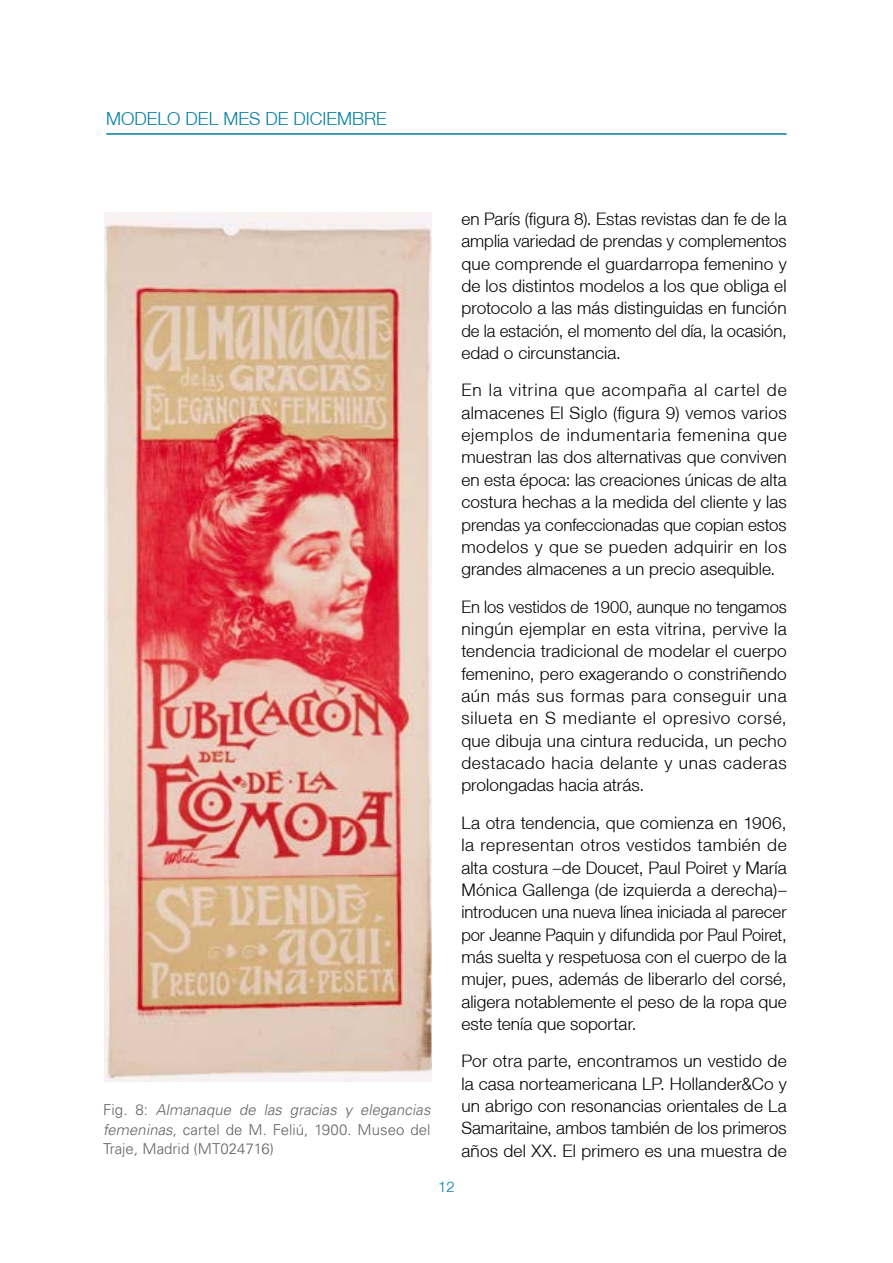
<style>
.page{position:relative;width:893px;height:1263px;background:#fff}
.page>*{position:absolute;margin:0;border:0;box-sizing:border-box;transform-origin:0 0}
.t1{font:300 18px "Helvetica Neue LT";color:#007da4}
.t2{font:300 17.25px/22.4px "Helvetica Neue LT";letter-spacing:.005em;color:#000;text-align:justify}
.t3{font:300 17.25px/22.4px "Helvetica Neue LT";letter-spacing:.005em;color:#000;text-align:justify;scale:.96 1}
.t4{font:300 15px/19.5px "Univers LT Std";letter-spacing:.005em;color:#646363}
.t5{font:300 15px "Helvetica Neue LT";color:#007da4}
.s1{font-style:italic}
</style>
<div class="page">
<hr style="left:106px;top:133px;width:681px;height:2px;background:#007da4">
<img style="left:104px;top:213px;width:328px;height:868px">
<p class="t1" style="left:106px;top:108px;width:282px">MODELO DEL MES DE DICIEMBRE</p>
<p class="t4" style="left:103px;top:1100px;width:332px">F i g . 8 : <span class="s1">Almanaque de las gracias y elegancias femeninas</span>, cartel de M. Feliú, 1900. Museo del<br>Traje, Madrid (MT024716)</p>
<p class="t2" style="left:461px;top:207px;width:327px">en París (figura 8). Estas revistas dan fe de la amplia variedad de prendas y complementos que comprende el guardarropa femenino y de los distintos modelos a los que obliga el protocolo a las más distinguidas en función de la estación, el momento del día, la ocasión, edad o circunstancia.</p>
<p class="t2" style="left:461px;top:379px;width:327px">En la vitrina que acompaña al cartel de almacenes El Siglo (figura 9) vemos varios ejemplos de indumentaria femenina que muestran las dos alternativas que conviven en esta época: las creaciones únicas de alta costura hechas a la medida del cliente y las prendas ya confeccionadas que copian estos modelos y que se pueden adquirir en los grandes almacenes a un precio asequible.</p>
<p class="t3" style="left:461px;top:595px;width:340px">En los vestidos de 1900, aunque no tengamos ningún ejemplar en esta vitrina, pervive la tendencia tradicional de modelar el cuerpo femenino, pero exagerando o constriñendo aún más sus formas para conseguir una silueta en S mediante el opresivo corsé, que dibuja una cintura reducida, un pecho destacado hacia delante y unas caderas prolongadas hacia atrás.</p>
<p class="t2" style="left:461px;top:811px;width:327px">La otra tendencia, que comienza en 1906, la representan otros vestidos también de alta costura –de Doucet, Paul Poiret y María Mónica Gallenga (de izquierda a derecha)– introducen una nueva línea iniciada al parecer por Jeanne Paquin y difundida por Paul Poiret, más suelta y respetuosa con el cuerpo de la mujer, pues, además de liberarlo del corsé, aligera notablemente el peso de la ropa que este tenía que soportar.</p>
<p class="t2" style="left:461px;top:1049px;width:327px">Por otra parte, encontramos un vestido de la casa norteamericana LP. Hollander&amp;Co y un abrigo con resonancias orientales de La Samaritaine, ambos también de los primeros años del XX. El primero es una muestra de</p>
<p class="t5" style="left:438px;top:1177px;width:18px">12</p>
</div>
